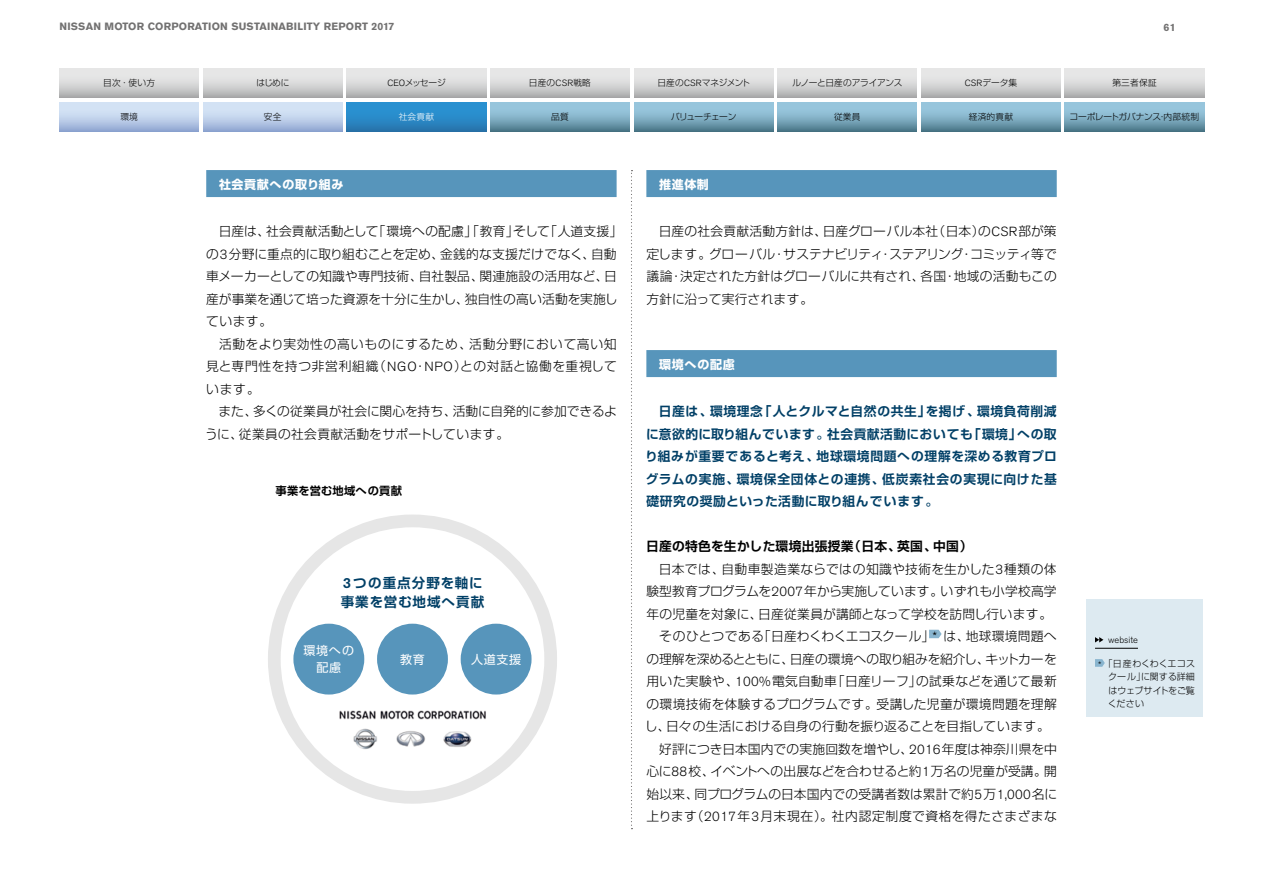
<style>
.page{position:relative;width:1263px;height:893px;background:#fff}
.page>*{position:absolute;margin:0;border:0;box-sizing:border-box;transform-origin:0 0}
.t1{font:700 13.5px/19.5px "Shin Go Pr 5 De";letter-spacing:.075em;color:#003f66}
.t2{font:300 12.75px/22.5px "Shin Go Pr 5";letter-spacing:.01em;color:#000}
.t3{font:700 12.75px/22.5px "Shin Go Pr 5 De";letter-spacing:.055em;color:#003f66;text-align:justify}
.t4{font:300 12.75px "Shin Go Pr 5";letter-spacing:-.02em;color:#000}
.t5{font:300 12.75px "Shin Go Pr 5";letter-spacing:.04em;color:#000}
.t6{font:300 12.75px "Shin Go Pr 5";letter-spacing:.035em;color:#000}
.t7{font:700 12.75px "Shin Go Pr 5 De";letter-spacing:.025em;color:#000}
.t8{font:700 12px "Shin Go Pr 5";letter-spacing:.05em;color:#fff}
.t9{font:12px/16.5px "Shin Go Pr 5";letter-spacing:.06em;color:#fff;text-align:center}
.t10{font:700 11.25px "Shin Go Pr 5 De";letter-spacing:.025em;color:#000}
.t11{font:700 10.5px "Nissan AG";letter-spacing:.02em;color:#727171}
.t12{font:300 9.3px "Nissan AG";color:#000}
.t13{font:300 9px/13.5px "Shin Go Pr 5";letter-spacing:.005em;color:#000;text-align:justify}
.t14{font:300 8.7px "Shin Go Pr 5";letter-spacing:-.005em;color:#000}
.t15{font:300 8.7px "Shin Go Pr 5";letter-spacing:-.025em;color:#000}
.t16{font:300 8.7px "Shin Go Pr 5";letter-spacing:-.035em;color:#000}
.t17{font:300 8.7px "Shin Go Pr 5";letter-spacing:-.03em;color:#000}
.t18{font:300 8.7px "Shin Go Pr 5";letter-spacing:-.075em;color:#000}
.t19{font:300 8.7px "Shin Go Pr 5";color:#fff}
.s1{font-family:"Nissan AG";font-size:9px}
.s2{font-family:"Nissan AG";font-size:13.2px}
.s3{font-family:"Nissan AG";font-weight:500;font-size:14.55px}
.s4{font-family:"Nissan AG";font-size:9.3px}
</style>
<div class="page">
<svg style="left:631px;top:170px;width:1px;height:659px"></svg>
<div style="left:461px;top:624px;width:70px;height:70px;background:#5795bb;border-radius:50%"></div>
<div style="left:377px;top:624px;width:71px;height:70px;background:#5795bb;border-radius:50%"></div>
<img style="left:339px;top:710px;width:147px;height:39px">
<div style="left:268px;top:514px;width:289px;height:290px;border:13px solid #e6e6e6;border-radius:50%"></div>
<div style="left:293px;top:624px;width:71px;height:70px;background:#5795bb;border-radius:50%"></div>
<div style="left:206px;top:170px;width:411px;height:27px;background:#5795bb"></div>
<div style="left:646px;top:170px;width:411px;height:27px;background:#5795bb"></div>
<div style="left:646px;top:350px;width:411px;height:27px;background:#5795bb"></div>
<svg style="left:929px;top:630px;width:13px;height:8px"></svg>
<div style="left:1086px;top:599px;width:117px;height:118px;background:#ddeaf1"></div>
<hr style="left:1095px;top:648px;width:43px;height:1px;background:#000">
<svg style="left:1095px;top:637px;width:8px;height:5px"></svg>
<svg style="left:1095px;top:659px;width:10px;height:8px"></svg>
<div style="left:203px;top:102px;width:139px;height:30px;background:linear-gradient(to bottom,#e5f2fd,#9bafd7)"></div>
<svg style="left:490px;top:102px;width:140px;height:30px;background:#7daabf"></svg>
<svg style="left:921px;top:102px;width:139px;height:30px;background:#7daabf"></svg>
<svg style="left:778px;top:102px;width:139px;height:30px;background:#7daabf"></svg>
<svg style="left:634px;top:102px;width:139px;height:30px;background:#7daabf"></svg>
<div style="left:778px;top:68px;width:139px;height:30px;background:linear-gradient(to bottom,#f6f5f5,#b5b5b6)"></div>
<svg style="left:1065px;top:102px;width:139px;height:30px;background:#7daabf"></svg>
<div style="left:347px;top:68px;width:139px;height:30px;background:linear-gradient(to bottom,#f6f5f5,#b5b5b6)"></div>
<div style="left:634px;top:68px;width:139px;height:30px;background:linear-gradient(to bottom,#f6f5f5,#b5b5b6)"></div>
<div style="left:203px;top:68px;width:139px;height:30px;background:linear-gradient(to bottom,#f6f5f5,#b5b5b6)"></div>
<div style="left:60px;top:68px;width:139px;height:30px;background:linear-gradient(to bottom,#f6f5f5,#b5b5b6)"></div>
<div style="left:490px;top:68px;width:140px;height:30px;background:linear-gradient(to bottom,#f6f5f5,#b5b5b6)"></div>
<div style="left:921px;top:68px;width:139px;height:30px;background:linear-gradient(to bottom,#f6f5f5,#b5b5b6)"></div>
<div style="left:1065px;top:68px;width:139px;height:30px;background:linear-gradient(to bottom,#f6f5f5,#b5b5b6)"></div>
<div style="left:60px;top:102px;width:139px;height:30px;background:linear-gradient(to bottom,#e5f2fd,#9bafd7)"></div>
<div style="left:347px;top:102px;width:139px;height:30px;background:linear-gradient(to bottom,#2998db,#2878b0)"></div>
<p class="t11" style="left:60px;top:20px;width:336px">NISSAN MOTOR CORPORATION SUSTAINABILITY REPORT 2017</p>
<p class="t11" style="left:1164px;top:21px;width:13px">61</p>
<p class="t14" style="left:103px;top:76px;width:53px">目次・使い方</p>
<p class="t14" style="left:256px;top:76px;width:35px">はじめに</p>
<p class="t14" style="left:387px;top:76px;width:60px"><span class="s1">CEO</span>メッセージ</p>
<p class="t14" style="left:529px;top:76px;width:64px">日産の<span class="s1">CSR</span>戦略</p>
<p class="t17" style="left:657px;top:76px;width:94px">日産の<span class="s1">CSR</span>マネジメント</p>
<p class="t14" style="left:965px;top:76px;width:54px"><span class="s1">CSR</span>データ集</p>
<p class="t14" style="left:1112px;top:76px;width:46px">第三者保証</p>
<p class="t14" style="left:120px;top:110px;width:19px">環境</p>
<p class="t19" style="left:399px;top:110px;width:37px">社会貢献</p>
<p class="t16" style="left:792px;top:76px;width:112px">ルノーと日産のアライアンス</p>
<p class="t15" style="left:1069px;top:110px;width:131px">コーポレートガバナンス・内部統制</p>
<p class="t14" style="left:264px;top:110px;width:19px">安全</p>
<p class="t14" style="left:551px;top:110px;width:19px">品質</p>
<p class="t18" style="left:671px;top:110px;width:67px">バリューチェーン</p>
<p class="t14" style="left:834px;top:110px;width:28px">従業員</p>
<p class="t14" style="left:969px;top:110px;width:46px">経済的貢献</p>
<p class="t8" style="left:219px;top:175px;width:126px">社会貢献への取り組み</p>
<p class="t2" style="left:206px;top:219px;width:418px;text-indent:13px">日産は、社会貢献活動として「環境への配慮」「教育」そして「人道支援」の<span class="s2">3</span>分野に重点的に取り組むことを定め、金銭的な支援だけでなく、自動車メーカーとしての知識や専門技術、自社製品、関連施設の活用など、日産が事業を通じて培った資源を十分に生かし、独自性の高い活動を実施しています。</p>
<p class="t2" style="left:206px;top:331px;width:412px;text-align:justify;text-indent:13px">活動をより実効性の高いものにするため、活動分野において高い知見と専門性を持つ非営利組織（<span class="s2">NGO</span>・<span class="s2">NPO</span>）との対話と協働を重視しています。</p>
<p class="t2" style="left:205px;top:399px;width:413px;text-indent:13px">また、多くの従業員が社会に関心を持ち、活動に自発的に参加できるように、従業員の社会貢献活動をサポートしています。</p>
<p class="t10" style="left:276px;top:481px;width:128px">事業を営む地域への貢献</p>
<p class="t1" style="left:341px;top:572px;width:145px"><span class="s3">3</span>つの重点分野を軸に事業を営む地域へ貢献</p>
<p class="t9" style="left:303px;top:641px;width:52px">環境への配慮</p>
<p class="t9" style="left:400px;top:650px;width:26px">教育</p>
<p class="t9" style="left:471px;top:650px;width:52px">人道支援</p>
<p class="t8" style="left:659px;top:175px;width:51px">推進体制</p>
<p class="t2" style="left:646px;top:219px;width:412px;text-align:justify;text-indent:13px">日産の社会貢献活動方針は、日産グローバル本社（日本）の<span class="s2">CSR</span>部が策定します。グローバル・サステナビリティ・ステアリング・コミッティ等で議論・決定された方針はグローバルに共有され、各国・地域の活動もこの方針に沿って実行されます。</p>
<p class="t8" style="left:659px;top:355px;width:77px">環境への配慮</p>
<p class="t3" style="left:645px;top:399px;width:413px;text-indent:14px">日産は、環境理念「人とクルマと自然の共生」を掲げ、環境負荷削減に意欲的に取り組んでいます。社会貢献活動においても「環境」への取り組みが重要であると考え、地球環境問題への理解を深める教育プログラムの実施、環境保全団体との連携、低炭素社会の実現に向けた基礎研究の奨励といった活動に取り組んでいます。</p>
<p class="t7" style="left:646px;top:536px;width:328px">日産の特色を生かした環境出張授業（日本、英国、中国）</p>
<p class="t6" style="left:659px;top:558px;width:399px">日本では、自動車製造業ならではの知識や技術を生かした<span class="s2">3</span>種類の体</p>
<p class="t2" style="left:646px;top:579px;width:412px">験型教育プログラムを<span class="s2">2007</span>年から実施しています。いずれも小学校高学</p>
<p class="t2" style="left:646px;top:601px;width:407px">年の児童を対象に、日産従業員が講師となって学校を訪問し行います。</p>
<p class="t2" style="left:659px;top:624px;width:399px">そのひとつである「日産わくわくエコスクール」<span class="s2">*</span> は、地球環境問題へ</p>
<p class="t4" style="left:646px;top:648px;width:412px">の理解を深めるとともに、日産の環境への取り組みを紹介し、キットカーを</p>
<p class="t2" style="left:646px;top:669px;width:412px">用いた実験や、<span class="s2">100%</span>電気自動車「日産リーフ」の試乗などを通じて最新</p>
<p class="t2" style="left:646px;top:691px;width:412px">の環境技術を体験するプログラムです。受講した児童が環境問題を理解</p>
<p class="t2" style="left:645px;top:714px;width:406px">し、日々の生活における自身の行動を振り返ることを目指しています。</p>
<p class="t2" style="left:659px;top:736px;width:399px">好評につき日本国内での実施回数を増やし、<span class="s2">2016</span>年度は神奈川県を中</p>
<p class="t2" style="left:646px;top:759px;width:412px">心に<span class="s2">88</span>校、イベントへの出展などを合わせると約<span class="s2">1</span>万名の児童が受講。開</p>
<p class="t2" style="left:646px;top:781px;width:412px">始以来、同プログラムの日本国内での受講者数は累計で約<span class="s2">5</span>万<span class="s2">1,000</span>名に</p>
<p class="t5" style="left:646px;top:806px;width:412px">上ります（<span class="s2">2017</span>年<span class="s2">3</span>月末現在）。社内認定制度で資格を得たさまざまな</p>
<p class="t12" style="left:1108px;top:634px;width:31px">website</p>
<p class="t13" style="left:1108px;top:656px;width:89px;text-indent:-10px"><span class="s4">*</span> 「日産わくわくエコスクール」に関する詳細はウェブサイトをご覧ください</p>
</div>
